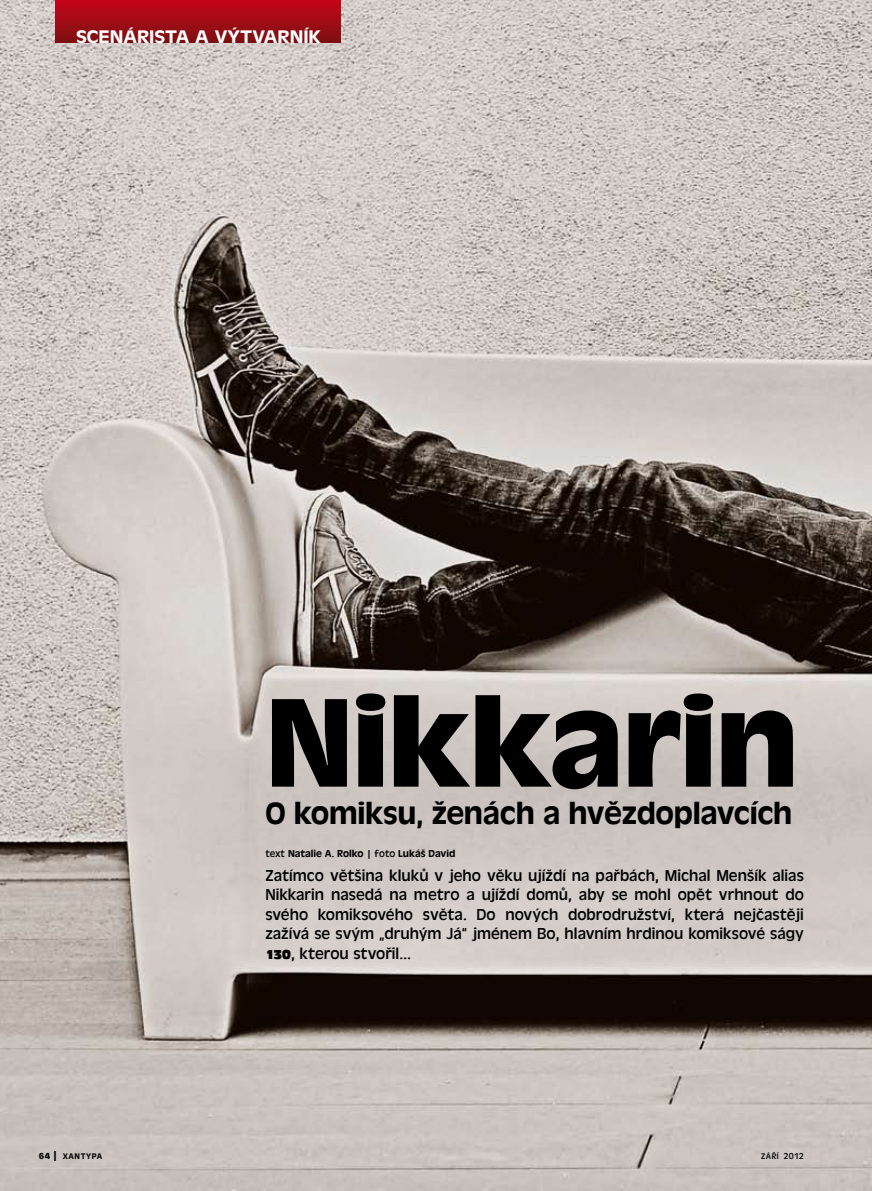
<style>
.page{position:relative;width:872px;height:1191px;background:#fff}
.page>*{position:absolute;margin:0;border:0;box-sizing:border-box;transform-origin:0 0}
.t1{font:700 131.1px "Antique Oli TEE";letter-spacing:-.01em;color:#000}
.t2{font:500 31.95px "Antique Oli TEE";letter-spacing:-.01em;color:#000}
.t3{font:500 18.9px "Antique Oli TEE";color:#fff;scale:1.11 1}
.t4{font:16.5px/19.5px "Antique Oli TEE";color:#000;text-align:justify}
.t5{font:500 10.5px "Antique Oli TEE";color:#000}
.t6{font:500 8.4px "Antique Oli TEE";letter-spacing:.07em;color:#000}
.t7{font:8.4px "Antique Oli TEE";color:#000}
.s1{font-weight:400}
.s2{font-family:"Antique Oli TEE Comp";font-size:13.5px}
.s3{font-weight:700;font-size:9px}
.s4{font-size:12px}
.s5{font-size:9px}
</style>
<div class="page">
<img style="left:0;top:0;width:872px;height:1191px">
<div style="left:55px;top:0;width:285px;height:43px;background:linear-gradient(to bottom,#c60419,#7b1112)"></div>
<p class="t3" style="left:76px;top:26px;width:101px">Scenáristaa</p>
<p class="t3" style="left:215px;top:26px;width:57px">výtvarn</p>
<p class="t3" style="left:303px;top:26px;width:18px">ík</p>
<h1 class="t1" style="left:265px;top:669px;width:535px">Nikkarin</h1>
<h2 class="t2" style="left:265px;top:796px;width:528px">O komiksu, ženách a hvězdoplavcích</h2>
<p class="t5" style="left:265px;top:847px;width:191px"><span class="s1">text</span> Natalie A. Rolko <span class="s1">| foto</span> Lukáš David</p>
<p class="t4" style="left:265px;top:865px;width:540px">Zatímco většina kluků v jeho věku ujíždí na pařbách, Michal Menšík alias Nikkarin nasedá na metro a ujíždí domů, aby se mohl opět vrhnout do svého komiksového světa. Do nových dobrodružství, která nejčastěji zažívá se svým „druhým Já“ jménem Bo, hlavním hrdinou komiksové ságy <span class="s2">130</span>, kterou stvořil…</p>
<p class="t6" style="left:39px;top:1151px;width:65px"><span class="s3">64</span> <span class="s4">|</span> XANTYPA</p>
<p class="t7" style="left:761px;top:1151px;width:44px">září <span class="s5">2012</span></p>
</div>
